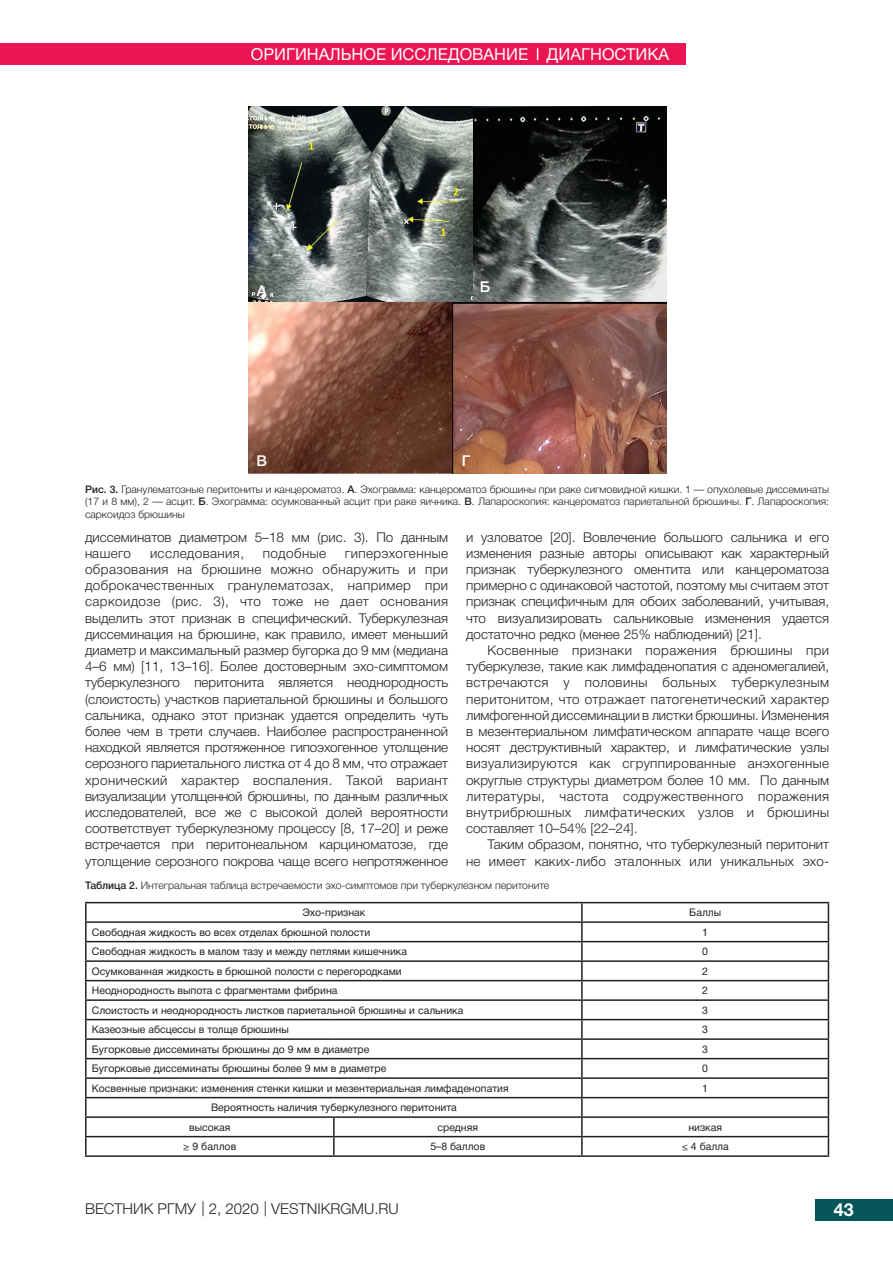
<style>
.page{position:relative;width:893px;height:1263px;background:#fff}
.page>*{position:absolute;margin:0;border:0;box-sizing:border-box;transform-origin:0 0}
.t1{font:700 18px "Helvetica Neue Cyr";color:#fff}
.t2{font:16.5px "Helvetica Neue Cyr";color:#fff}
.t3{font:300 15px "Helvetica Neue Cyr";color:#231f20}
.t4{font:500 15px "Helvetica Neue Cyr";color:#fff}
.t5{font:300 13.5px/16.2px "Helvetica Neue Cyr";color:#231f20;text-align:justify}
.t6{font:300 13.5px "Helvetica Neue Cyr";letter-spacing:.03em;color:#231f20}
.t7{font:10.5px "Helvetica Neue Cyr";color:#231f20}
.t8{font:300 10.5px/12.6px "Helvetica Neue Cyr";color:#231f20;text-align:justify}
.s1{font-weight:500}
</style>
<div class="page">
<div style="left:0;top:44px;width:685px;height:21px;background:#ec1553"></div>
<div style="left:815px;top:1199px;width:78px;height:21px;background:#06555a"></div>
<svg style="left:537px;top:48px;width:1px;height:12px"></svg>
<img style="left:248px;top:107px;width:418px;height:366px">
<hr style="left:85px;top:902px;width:249px;height:1px;background:#231f20">
<hr style="left:334px;top:902px;width:248px;height:1px;background:#231f20">
<hr style="left:582px;top:902px;width:247px;height:1px;background:#231f20">
<hr style="left:85px;top:921px;width:249px;height:2px;background:#231f20">
<hr style="left:334px;top:921px;width:248px;height:2px;background:#231f20">
<hr style="left:582px;top:921px;width:247px;height:2px;background:#231f20">
<hr style="left:85px;top:941px;width:249px;height:1px;background:#231f20">
<hr style="left:334px;top:941px;width:248px;height:1px;background:#231f20">
<hr style="left:582px;top:941px;width:247px;height:1px;background:#231f20">
<hr style="left:85px;top:960px;width:249px;height:2px;background:#231f20">
<hr style="left:334px;top:960px;width:248px;height:2px;background:#231f20">
<hr style="left:582px;top:960px;width:247px;height:2px;background:#231f20">
<hr style="left:85px;top:980px;width:249px;height:1px;background:#231f20">
<hr style="left:334px;top:980px;width:248px;height:1px;background:#231f20">
<hr style="left:582px;top:980px;width:247px;height:1px;background:#231f20">
<hr style="left:85px;top:999px;width:249px;height:2px;background:#231f20">
<hr style="left:334px;top:999px;width:248px;height:2px;background:#231f20">
<hr style="left:582px;top:999px;width:247px;height:2px;background:#231f20">
<hr style="left:85px;top:1019px;width:249px;height:1px;background:#231f20">
<hr style="left:334px;top:1019px;width:248px;height:1px;background:#231f20">
<hr style="left:582px;top:1019px;width:247px;height:1px;background:#231f20">
<hr style="left:85px;top:1038px;width:249px;height:2px;background:#231f20">
<hr style="left:334px;top:1038px;width:248px;height:2px;background:#231f20">
<hr style="left:582px;top:1038px;width:247px;height:2px;background:#231f20">
<hr style="left:85px;top:1058px;width:249px;height:1px;background:#231f20">
<hr style="left:334px;top:1058px;width:248px;height:1px;background:#231f20">
<hr style="left:582px;top:1058px;width:247px;height:1px;background:#231f20">
<hr style="left:85px;top:1077px;width:249px;height:2px;background:#231f20">
<hr style="left:334px;top:1077px;width:248px;height:2px;background:#231f20">
<hr style="left:582px;top:1077px;width:247px;height:2px;background:#231f20">
<hr style="left:85px;top:1097px;width:249px;height:1px;background:#231f20">
<hr style="left:334px;top:1097px;width:248px;height:1px;background:#231f20">
<hr style="left:582px;top:1097px;width:247px;height:1px;background:#231f20">
<hr style="left:85px;top:1116px;width:249px;height:2px;background:#231f20">
<hr style="left:334px;top:1116px;width:248px;height:2px;background:#231f20">
<hr style="left:582px;top:1116px;width:247px;height:2px;background:#231f20">
<hr style="left:85px;top:1136px;width:249px;height:1px;background:#231f20">
<svg style="left:85px;top:903px;width:2px;height:252px"></svg>
<hr style="left:334px;top:1136px;width:248px;height:1px;background:#231f20">
<svg style="left:333px;top:1118px;width:2px;height:37px"></svg>
<hr style="left:582px;top:1136px;width:247px;height:1px;background:#231f20">
<svg style="left:581px;top:903px;width:2px;height:252px"></svg>
<svg style="left:828px;top:903px;width:1px;height:252px"></svg>
<hr style="left:85px;top:1155px;width:249px;height:2px;background:#231f20">
<hr style="left:334px;top:1155px;width:248px;height:2px;background:#231f20">
<hr style="left:582px;top:1155px;width:247px;height:2px;background:#231f20">
<p class="t2" style="left:251px;top:45px;width:420px">ОРИГИНАЛЬНОЕ ИССЛЕДОВАНИЕ ДИАГНОСТИКА</p>
<p class="t4" style="left:257px;top:282px;width:12px">А</p>
<p class="t4" style="left:256px;top:452px;width:12px">В</p>
<p class="t4" style="left:480px;top:279px;width:12px">Б</p>
<p class="t4" style="left:462px;top:452px;width:10px">Г</p>
<p class="t8" style="left:85px;top:483px;width:746px"><span class="s1">Рис. 3.</span> Гранулематозные перитониты и канцероматоз. <span class="s1">А</span>. Эхограмма: канцероматоз брюшины при раке сигмовидной кишки. 1 — опухолевые диссеминаты (17 и 8 мм), 2 — асцит. <span class="s1">Б</span>. Эхограмма: осумкованный асцит при раке яичника. <span class="s1">В</span>. Лапароскопия: канцероматоз париетальной брюшины. <span class="s1">Г</span>. Лапароскопия: саркоидоз брюшины</p>
<p class="t5" style="left:85px;top:529px;width:365px">диссеминатов диаметром 5–18 мм (рис. 3). По данным нашего</p>
<p class="t5" style="left:466px;top:529px;width:365px">и узловатое [20]. Вовлечение большого сальника и его изменения разные авторы описывают как характерный признак туберкулезного оментита или канцероматоза примерно с одинаковой частотой, поэтому мы считаем этот признак специфичным для обоих заболеваний, учитывая, что визуализировать сальниковые изменения удается достаточно редко (менее 25% наблюдений) [21].</p>
<p class="t5" style="left:466px;top:642px;width:365px;text-indent:21px">Косвенные признаки поражения брюшины при туберкулезе, такие как лимфаденопатия с аденомегалией, встречаются у половины больных туберкулезным перитонитом, что отражает патогенетический характер лимфогенной диссеминации в листки брюшины. Изменения в мезентериальном лимфатическом аппарате чаще всего носят деструктивный характер, и лимфатические узлы визуализируются как сгруппированные анэхогенные округлые структуры диаметром более 10 мм. По данным литературы, частота содружественного поражения внутрибрюшных лимфатических узлов и брюшины составляет 10–54% [22–24].</p>
<p class="t5" style="left:466px;top:837px;width:365px;text-align:right">Таким образом, понятно, что туберкулезный перитонит<br>не имеет каких-либо эталонных или уникальных эхо-</p>
<p class="t8" style="left:85px;top:879px;width:466px"><span class="s1">Таблица 2.</span> Интегральная таблица встречаемости эхо-симптомов при туберкулезном перитоните</p>
<p class="t7" style="left:302px;top:907px;width:65px">Эхо-признак</p>
<p class="t7" style="left:689px;top:907px;width:33px">Баллы</p>
<p class="t7" style="left:92px;top:926px;width:280px">Свободная жидкость во всех отделах брюшной полости</p>
<p class="t7" style="left:702px;top:926px;width:7px">1</p>
<p class="t7" style="left:92px;top:946px;width:317px">Свободная жидкость в малом тазу и между петлями кишечника</p>
<p class="t7" style="left:702px;top:946px;width:7px">0</p>
<p class="t7" style="left:92px;top:965px;width:311px">Осумкованная жидкость в брюшной полости с перегородками</p>
<p class="t7" style="left:702px;top:965px;width:7px">2</p>
<p class="t7" style="left:92px;top:985px;width:247px">Неоднородность выпота с фрагментами фибрина</p>
<p class="t7" style="left:702px;top:985px;width:7px">2</p>
<p class="t7" style="left:92px;top:1004px;width:373px">Слоистость и неоднородность листков париетальной брюшины и сальника</p>
<p class="t7" style="left:702px;top:1004px;width:7px">3</p>
<p class="t7" style="left:92px;top:1024px;width:199px">Казеозные абсцессы в толще брюшины</p>
<p class="t7" style="left:702px;top:1024px;width:7px">3</p>
<p class="t7" style="left:92px;top:1043px;width:279px">Бугорковые диссеминаты брюшины до 9 мм в диаметре</p>
<p class="t7" style="left:702px;top:1043px;width:7px">3</p>
<p class="t7" style="left:92px;top:1063px;width:296px">Бугорковые диссеминаты брюшины более 9 мм в диаметре</p>
<p class="t7" style="left:702px;top:1063px;width:7px">0</p>
<p class="t7" style="left:92px;top:1082px;width:418px">Косвенные признаки: изменения стенки кишки и мезентериальная лимфаденопатия</p>
<p class="t7" style="left:702px;top:1082px;width:7px">1</p>
<p class="t7" style="left:211px;top:1102px;width:247px">Вероятность наличия туберкулезного перитонита</p>
<p class="t7" style="left:189px;top:1121px;width:43px">высокая</p>
<p class="t7" style="left:438px;top:1121px;width:42px">средняя</p>
<p class="t7" style="left:688px;top:1121px;width:35px">низкая</p>
<p class="t7" style="left:183px;top:1141px;width:54px">≥ 9 баллов</p>
<p class="t7" style="left:430px;top:1141px;width:56px">5–8 баллов</p>
<p class="t7" style="left:682px;top:1141px;width:48px">≤ 4 балла</p>
<p class="t6" style="left:150px;top:546px;width:96px">исследования,</p>
<p class="t6" style="left:263px;top:546px;width:65px">подобные</p>
<p class="t5" style="left:85px;top:545px;width:365px;text-indent:260px">гиперэхогенные образования на брюшине можно обнаружить и при доброкачественных гранулематозах, например при саркоидозе (рис. 3), что тоже не дает основания выделить этот признак в специфический. Туберкулезная диссеминация на брюшине, как правило, имеет меньший диаметр и максимальный размер бугорка до 9 мм (медиана 4–6 мм) [11, 13–16]. Более достоверным эхо-симптомом туберкулезного перитонита является неоднородность (слоистость) участков париетальной брюшины и большого сальника, однако этот признак удается определить чуть более чем в трети случаев. Наиболее распространенной находкой является протяженное гипоэхогенное утолщение серозного париетального листка от 4 до 8 мм, что отражает хронический характер воспаления. Такой вариант визуализации утолщенной брюшины, по данным различных исследователей, все же с высокой долей вероятности соответствует туберкулезному процессу [8, 17–20] и реже встречается при перитонеальном карциноматозе, где утолщение серозного покрова чаще всего непротяженное</p>
<p class="t3" style="left:202px;top:1199px;width:5px">|</p>
<p class="t3" style="left:264px;top:1199px;width:5px">|</p>
<h1 class="t1" style="left:834px;top:1200px;width:22px">43</h1>
<p class="t3" style="left:85px;top:1200px;width:315px">ВЕСТНИК РГМУ 2, 2020 VESTNIKRGMU.RU</p>
</div>
